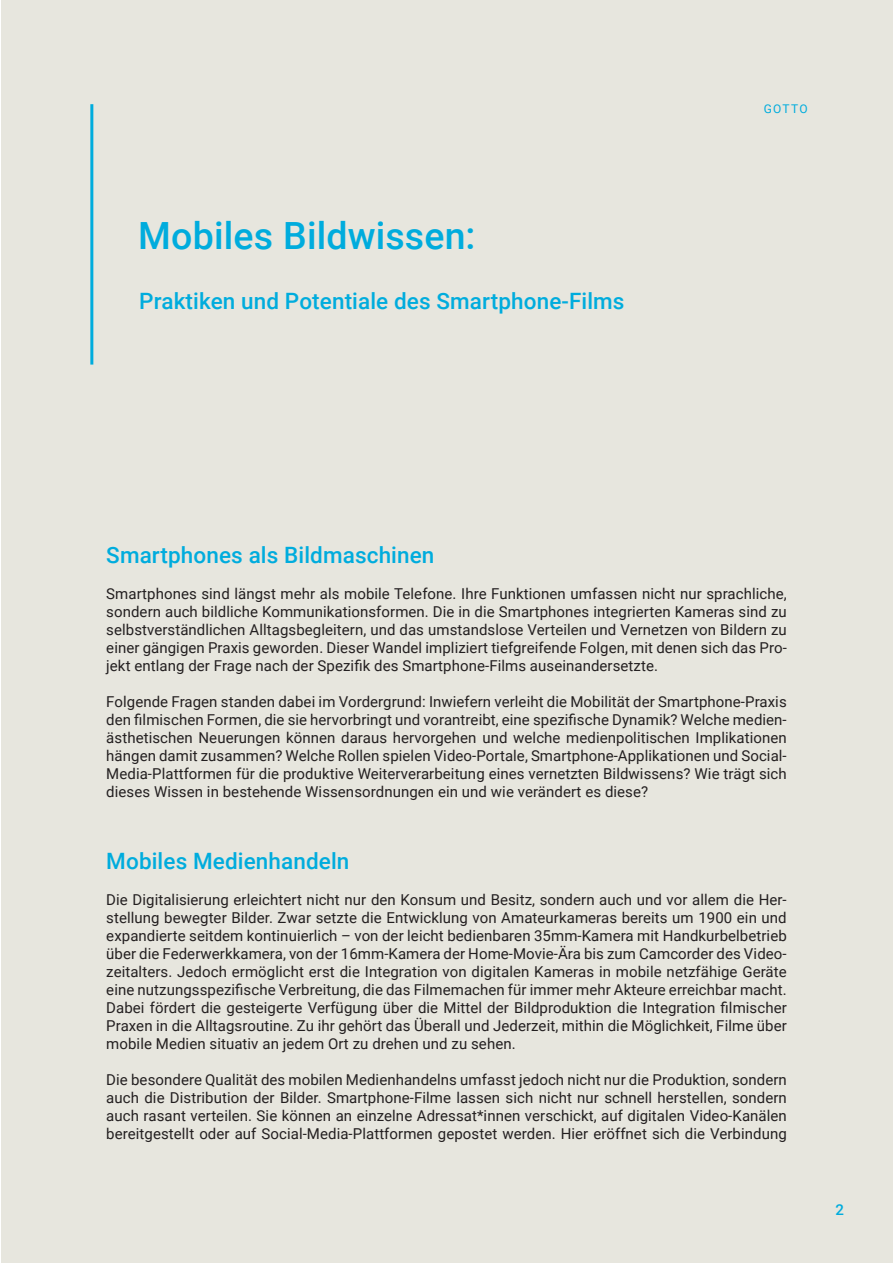
<style>
.page{position:relative;width:893px;height:1263px;background:#fff}
.page>*{position:absolute;margin:0;border:0;box-sizing:border-box;transform-origin:0 0}
.t1{font:500 37.5px "Roboto";letter-spacing:.005em;color:#00acdd}
.Blocksatz{font:500 22.5px "Roboto";letter-spacing:.005em;color:#00acdd}
.Blocksatz-2{font:15px/18px "Roboto";letter-spacing:.005em;color:#231f20;text-align:justify}
.t2{font:500 15px "Roboto";color:#00acdd}
.t3{font:12px "Roboto";letter-spacing:.095em;color:#00acdd}
</style>
<div class="page">
<div style="left:1px;top:0;width:892px;height:1263px;background:#e7e6de"></div>
<hr style="left:90px;top:104px;width:3px;height:261px;background:#00acdd">
<p class="t1" style="left:138px;top:209px;width:339px">Mobiles Bildwissen:</p>
<p class="Blocksatz" style="left:139px;top:286px;width:487px">Praktiken und Potentiale des Smartphone-Films</p>
<p class="t3" style="left:764px;top:100px;width:45px">GOTTO</p>
<p class="Blocksatz" style="left:106px;top:539px;width:330px">Smartphones als Bildmaschinen</p>
<p class="Blocksatz-2" style="left:106px;top:584px;width:682px">Smartphones sind längst mehr als mobile Telefone. Ihre Funktionen umfassen nicht nur sprachliche, sondern auch bildliche Kommunikationsformen. Die in die Smartphones integrierten Kameras sind zu selbstverständlichen Alltagsbegleitern, und das umstandslose Verteilen und Vernetzen von Bildern zu einer gängigen Praxis geworden. Dieser Wandel impliziert tiefgreifende Folgen, mit denen sich das Pro&shy;jekt entlang der Frage nach der Spezifik des Smartphone-Films auseinandersetzte.</p>
<p class="Blocksatz-2" style="left:106px;top:692px;width:682px">Folgende Fragen standen dabei im Vordergrund: Inwiefern verleiht die Mobilität der Smartphone-Praxis den filmischen Formen, die sie hervorbringt und vorantreibt, eine spezifische Dynamik? Welche medien&shy;ästhetischen Neuerungen können daraus hervorgehen und welche medienpolitischen Implikationen hängen damit zusammen? Welche Rollen spielen Video-Portale, Smartphone-Applikationen und Social-Media-Plattformen für die produktive Weiterverarbeitung eines vernetzten Bildwissens? Wie trägt sich dieses Wissen in bestehende Wissensordnungen ein und wie verändert es diese?</p>
<p class="Blocksatz" style="left:106px;top:845px;width:245px">Mobiles Medienhandeln</p>
<p class="Blocksatz-2" style="left:106px;top:890px;width:682px">Die Digitalisierung erleichtert nicht nur den Konsum und Besitz, sondern auch und vor allem die Her&shy;stellung bewegter Bilder. Zwar setzte die Entwicklung von Amateurkameras bereits um 1900 ein und expandierte seitdem kontinuierlich – von der leicht bedienbaren 35mm-Kamera mit Handkurbelbetrieb über die Federwerkkamera, von der 16mm-Kamera der Home-Movie-Ära bis zum Camcorder des Video&shy;zeitalters. Jedoch ermöglicht erst die Integration von digitalen Kameras in mobile netzfähige Geräte eine nutzungsspezifische Verbreitung, die das Filmemachen für immer mehr Akteure erreichbar macht.<br>Dabei fördert die gesteigerte Verfügung über die Mittel der Bildproduktion die Integration filmischer Praxen in die Alltagsroutine. Zu ihr gehört das Überall und Jederzeit, mithin die Möglichkeit, Filme über mobile Medien situativ an jedem Ort zu drehen und zu sehen.</p>
<p class="Blocksatz-2" style="left:106px;top:1070px;width:682px">Die besondere Qualität des mobilen Medienhandelns umfasst jedoch nicht nur die Produktion, sondern auch die Distribution der Bilder. Smartphone-Filme lassen sich nicht nur schnell herstellen, sondern auch rasant verteilen. Sie können an einzelne Adressat*innen verschickt, auf digitalen Video-Kanälen bereitgestellt oder auf Social-Media-Plattformen gepostet werden. Hier eröffnet sich die Verbindung</p>
<p class="t2" style="left:836px;top:1199px;width:10px">2</p>
</div>
